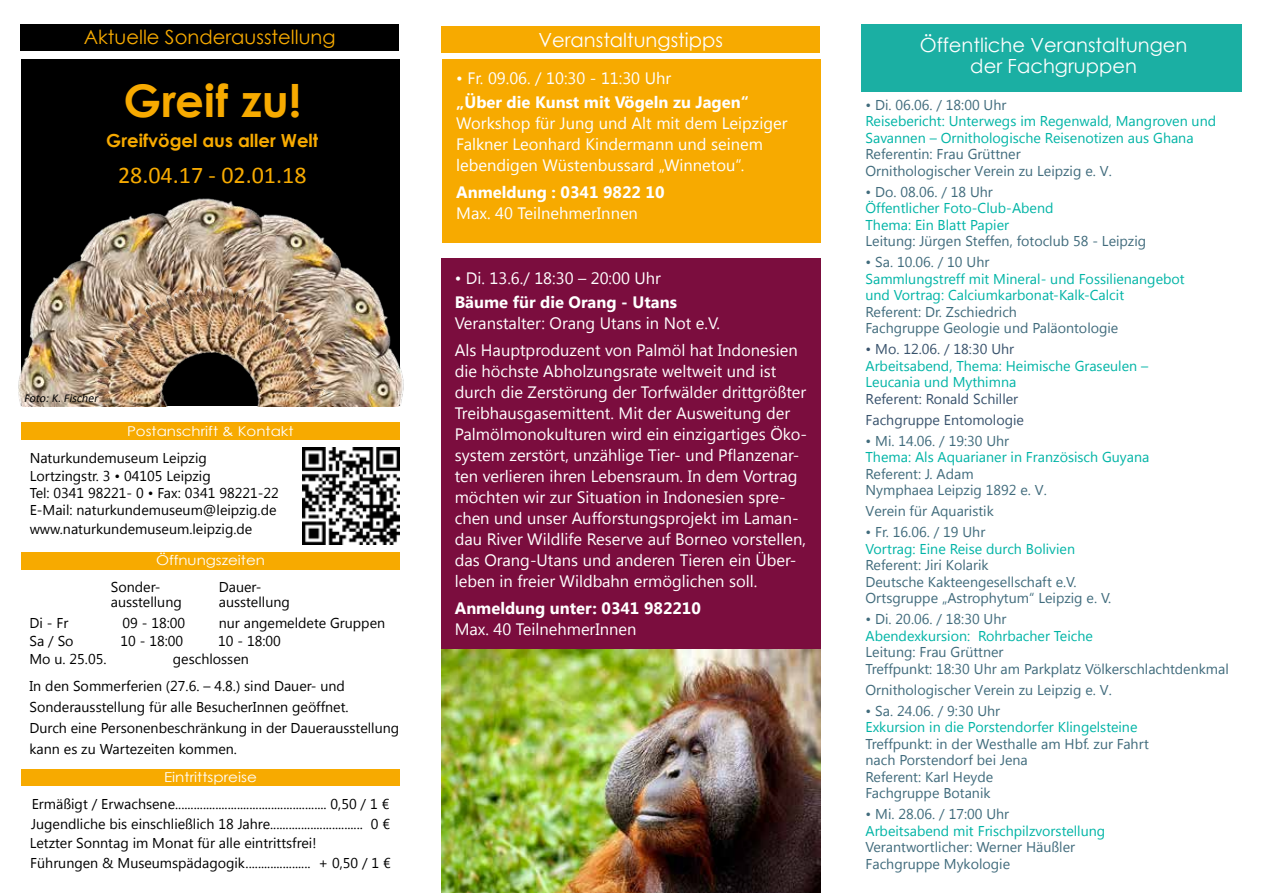
<style>
.page{position:relative;width:1263px;height:893px;background:#fff}
.page>*{position:absolute;margin:0;border:0;box-sizing:border-box;transform-origin:0 0}
.t1{font:700 45px "Century Gothic";color:#f7aa00}
.t2{font:24px "Calibri";color:#f7aa00}
.t3{font:19.5px/21px "Century Gothic";color:#fff;text-align:center}
.t4{font:19.5px "Century Gothic";color:#f7aa00}
.t5{font:700 18px "Century Gothic";color:#f7aa00}
.t6{font:16.5px/21px "Segoe UI";color:#fff}
.t7{font:700 16.5px "Segoe UI";color:#fff}
.t8{font:14.25px/16.5px "Segoe UI";color:#406b7c}
.t9{font:14.25px/17.2px "Segoe UI";color:#000}
.t10{font:14.25px/16.5px "Segoe UI";color:#01b4a6}
.t11{font:14.25px/21px "Segoe UI";color:#38526c}
.t12{font:13.65px "Century Gothic";color:#fff;scale:1.11 1}
.t13{font:13.5px "Century Gothic";color:#fff;scale:1.11 1}
.t14{font:italic 12px "Calibri";color:#000}
</style>
<div class="page">
<div style="left:21px;top:552px;width:378px;height:17px;background:#f7aa00"></div>
<div style="left:21px;top:769px;width:379px;height:16px;background:#f7aa00"></div>
<div style="left:21px;top:422px;width:378px;height:17px;background:#f7aa00"></div>
<img style="left:303px;top:447px;width:97px;height:97px">
<div style="left:861px;top:24px;width:381px;height:67px;background:#1bafa3"></div>
<div style="left:441px;top:27px;width:379px;height:26px;background:#f7aa00"></div>
<div style="left:20px;top:24px;width:379px;height:27px;background:#000"></div>
<div style="left:21px;top:60px;width:379px;height:271px;background:#000"></div>
<div style="left:442px;top:59px;width:379px;height:183px;background:#f7aa00"></div>
<img style="left:18px;top:277px;width:386px;height:129px">
<img style="left:49px;top:198px;width:313px;height:208px">
<div style="left:441px;top:258px;width:380px;height:454px;background:#7b0d3e"></div>
<img style="left:441px;top:650px;width:380px;height:243px">
<p class="t4" style="left:84px;top:24px;width:253px">Aktuelle Sonderausstellung</p>
<p class="t3" style="left:538px;top:29px;width:186px">Veranstaltungstipps</p>
<h1 class="t1" style="left:123px;top:66px;width:179px">Greif zu!</h1>
<p class="t5" style="left:106px;top:127px;width:214px">Greifvögel aus aller Welt</p>
<h2 class="t2" style="left:118px;top:160px;width:190px">28.04.17 - 02.01.18</h2>
<p class="t6" style="left:456px;top:67px;width:216px">• Fr. 09.06. / 10:30 - 11:30 Uhr</p>
<p class="t7" style="left:456px;top:91px;width:294px">„Über die Kunst mit Vögeln zu Jagen“</p>
<p class="t6" style="left:456px;top:112px;width:333px">Workshop für Jung und Alt mit dem Leipziger<br>Falkner Leonhard Kindermann und seinem lebendigen Wüstenbussard „Winnetou“.</p>
<p class="t7" style="left:456px;top:181px;width:210px">Anmeldung : 0341 9822 10</p>
<p class="t6" style="left:456px;top:202px;width:183px">Max. 40 TeilnehmerInnen</p>
<p class="t14" style="left:24px;top:391px;width:78px">Foto:K.Fischer</p>
<p class="t13" style="left:127px;top:421px;width:151px">Postanschrift &amp; Kontakt</p>
<p class="t9" style="left:30px;top:449px;width:251px">Naturkundemuseum Leipzig Lortzingstr. 3 • 04105 Leipzig<br>Tel: 0341 98221- 0 • Fax: 0341 98221-22<br>E-Mail: naturkundemuseum@leipzig.de</p>
<p class="t9" style="left:30px;top:520px;width:224px">www.naturkundemuseum.leipzig.de</p>
<p class="t13" style="left:156px;top:551px;width:100px">Öffnungszeiten</p>
<p class="t9" style="left:111px;top:578px;width:51px">Sonder-</p>
<p class="t9" style="left:219px;top:578px;width:44px">Dauer-</p>
<p class="t9" style="left:111px;top:593px;width:72px">ausstellung</p>
<p class="t9" style="left:219px;top:593px;width:72px">ausstellung</p>
<p class="t9" style="left:30px;top:614px;width:40px">Di - Fr</p>
<p class="t9" style="left:123px;top:614px;width:64px">09 - 18:00</p>
<p class="t9" style="left:219px;top:614px;width:168px">nur angemeldete Gruppen</p>
<p class="t9" style="left:30px;top:632px;width:46px">Sa / So</p>
<p class="t9" style="left:120px;top:632px;width:64px">10 - 18:00</p>
<p class="t9" style="left:218px;top:632px;width:64px">10 - 18:00</p>
<p class="t9" style="left:30px;top:650px;width:79px">Mo u. 25.05.</p>
<p class="t9" style="left:30px;top:645px;width:317px;line-height:27px;text-indent:143px">geschlossen<br>In den Sommerferien (27.6. – 4.8.) sind Dauer- und</p>
<p class="t9" style="left:30px;top:696px;width:371px;line-height:21px">Sonderausstellung für alle BesucherInnen geöffnet.<br>Durch eine Personenbeschränkung in der Dauerausstellung kann es zu Wartezeiten kommen.</p>
<p class="t12" style="left:164px;top:768px;width:85px">Eintrittspreise</p>
<p class="t9" style="left:30px;top:794px;width:362px;line-height:19.5px">Ermäßigt / Erwachsene................................................. 0,50 / 1 € Jugendliche bis einschließlich 18 Jahre.............................. 0 € Letzter Sonntag im Monat für alle eintrittsfrei!<br>Führungen &amp; Museumspädagogik..................... + 0,50 / 1 €</p>
<p class="t6" style="left:455px;top:266px;width:208px">• Di. 13.6./ 18:30 – 20:00 Uhr</p>
<p class="t7" style="left:455px;top:290px;width:224px">Bäume für die Orang - Utans</p>
<p class="t6" style="left:455px;top:308px;width:345px;line-height:27px">Veranstalter: Orang Utans in Not e.V.<br>Als Hauptproduzent von Palmöl hat Indonesien</p>
<p class="t6" style="left:455px;top:359px;width:354px">die höchste Abholzungsrate weltweit und ist durch die Zerstörung der Torfwälder drittgrößter Treibhausgasemittent. Mit der Ausweitung der Palmölmonokulturen wird ein einzigartiges Öko&shy;system zerstört, unzählige Tier- und Pflanzenar&shy;ten verlieren ihren Lebensraum. In dem Vortrag möchten wir zur Situation in Indonesien spre&shy;chen und unser Aufforstungsprojekt im Laman&shy;dau River Wildlife Reserve auf Borneo vorstellen, das Orang-Utans und anderen Tieren ein Über&shy;leben in freier Wildbahn ermöglichen soll.</p>
<p class="t7" style="left:455px;top:596px;width:248px">Anmeldung unter: 0341 982210</p>
<p class="t6" style="left:455px;top:617px;width:183px">Max. 40 TeilnehmerInnen</p>
<p class="t3" style="left:920px;top:34px;width:269px">Öffentliche Veranstaltungen der Fachgruppen</p>
<p class="t8" style="left:865px;top:96px;width:142px">• Di. 06.06. / 18:00 Uhr</p>
<p class="t10" style="left:865px;top:112px;width:352px">Reisebericht: Unterwegs im Regenwald, Mangroven und<br>Savannen – Ornithologische Reisenotizen aus Ghana</p>
<p class="t8" style="left:865px;top:145px;width:248px">Referentin: Frau Grüttner<br>Ornithologischer Verein zu Leipzig e. V.</p>
<p class="t8" style="left:865px;top:183px;width:129px">• Do. 08.06. / 18 Uhr</p>
<p class="t10" style="left:865px;top:199px;width:189px">Öffentlicher Foto-Club-Abend<br>Thema: Ein Blatt Papier</p>
<p class="t8" style="left:865px;top:232px;width:282px">Leitung: Jürgen Steffen, fotoclub 58 - Leipzig</p>
<p class="t8" style="left:865px;top:253px;width:125px">• Sa. 10.06. / 10 Uhr</p>
<p class="t10" style="left:865px;top:270px;width:321px">Sammlungstreff mit Mineral- und Fossilienangebot und Vortrag: Calciumkarbonat-Kalk-Calcit</p>
<p class="t8" style="left:865px;top:303px;width:254px">Referent: Dr. Zschiedrich<br>Fachgruppe Geologie und Paläontologie</p>
<p class="t11" style="left:865px;top:338px;width:150px">• Mo. 12.06. / 18:30 Uhr</p>
<p class="t10" style="left:865px;top:357px;width:284px">Arbeitsabend, Thema: Heimische Graseulen –<br>Leucania und Mythimna</p>
<p class="t11" style="left:865px;top:388px;width:160px">Referent: Ronald Schiller<br>Fachgruppe Entomologie</p>
<p class="t8" style="left:865px;top:432px;width:145px">• Mi. 14.06. / 19:30 Uhr</p>
<p class="t10" style="left:865px;top:448px;width:285px">Thema: Als Aquarianer in Französisch Guyana</p>
<p class="t8" style="left:865px;top:465px;width:183px">Referent: J. Adam<br>Nymphaea Leipzig 1892 e. V.</p>
<p class="t8" style="left:865px;top:502px;width:130px">Verein für Aquaristik</p>
<p class="t8" style="left:865px;top:523px;width:121px">• Fr. 16.06. / 19 Uhr</p>
<p class="t10" style="left:865px;top:540px;width:211px">Vortrag: Eine Reise durch Bolivien</p>
<p class="t8" style="left:865px;top:556px;width:247px">Referent: Jiri Kolarik<br>Deutsche Kakteengesellschaft e.V.<br>Ortsgruppe „Astrophytum“ Leipzig e. V.</p>
<p class="t8" style="left:865px;top:610px;width:142px">• Di. 20.06. / 18:30 Uhr</p>
<p class="t10" style="left:865px;top:627px;width:229px">Abendexkursion: Rohrbacher Teiche</p>
<p class="t8" style="left:865px;top:643px;width:365px">Leitung: Frau Grüttner<br>Treffpunkt: 18:30 Uhr am Parkplatz Völkerschlachtdenkmal</p>
<p class="t8" style="left:865px;top:681px;width:248px">Ornithologischer Verein zu Leipzig e. V.</p>
<p class="t8" style="left:865px;top:702px;width:136px">• Sa. 24.06. / 9:30 Uhr</p>
<p class="t10" style="left:865px;top:718px;width:273px">Exkursion in die Porstendorfer Klingelsteine</p>
<p class="t8" style="left:865px;top:735px;width:285px">Treffpunkt: in der Westhalle am Hbf. zur Fahrt nach Porstendorf bei Jena<br>Referent: Karl Heyde<br>Fachgruppe Botanik</p>
<p class="t8" style="left:865px;top:805px;width:145px">• Mi. 28.06. / 17:00 Uhr</p>
<p class="t10" style="left:865px;top:822px;width:241px">Arbeitsabend mit Frischpilzvorstellung</p>
<p class="t8" style="left:865px;top:838px;width:211px">Verantwortlicher: Werner Häußler<br>Fachgruppe Mykologie</p>
</div>
